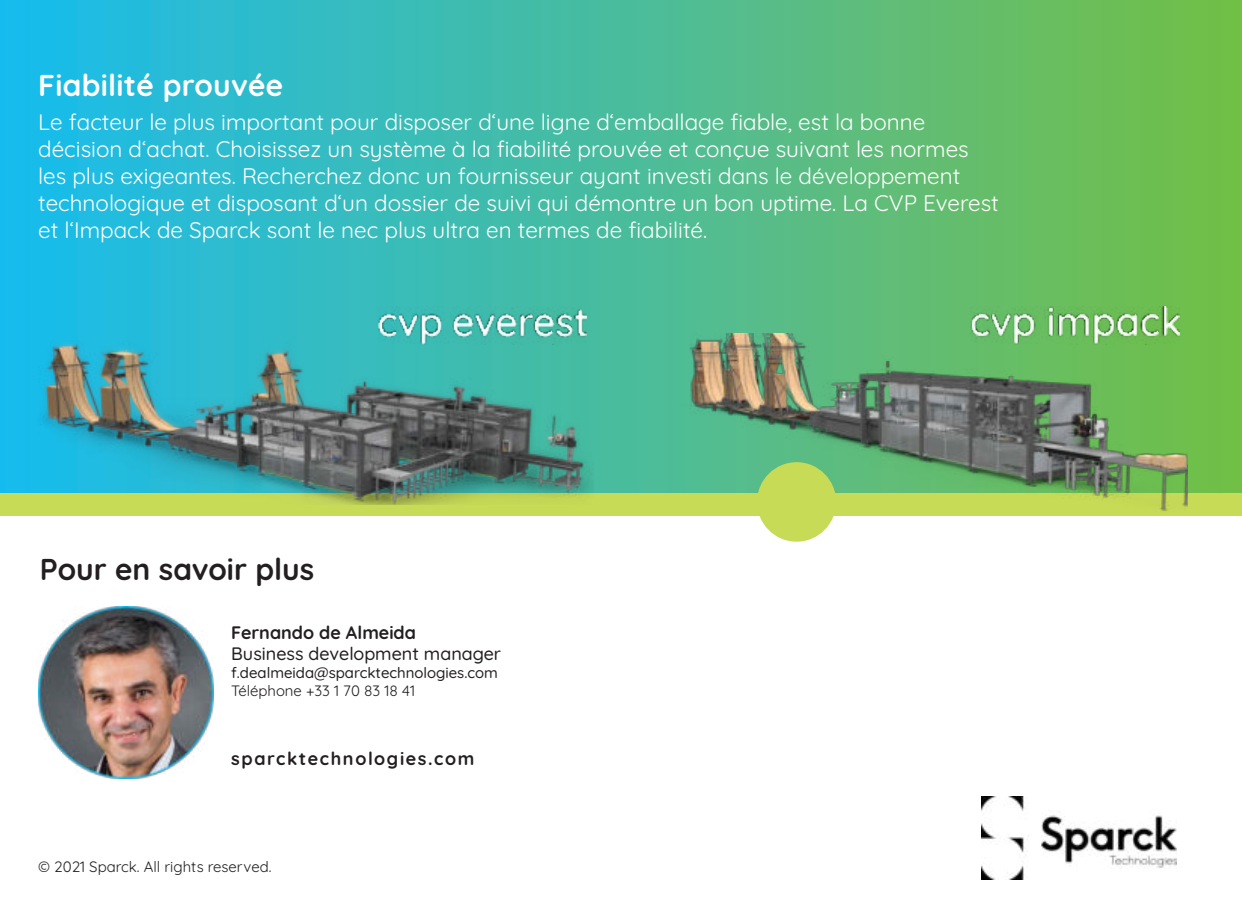
<style>
.page{position:relative;width:1242px;height:918px;background:#fff}
.page>*{position:absolute;margin:0;border:0;box-sizing:border-box;transform-origin:0 0}
.t1{font:700 30px "Quicksand";color:#231f20}
.t2{font:700 30px "Quicksand";letter-spacing:.01em;color:#fff}
.t3{font:300 22.5px/27px "Quicksand";color:#fff}
.t4{font:300 18px "Quicksand";color:#231f20}
.t5{font:700 18px "Quicksand";letter-spacing:.085em;color:#231f20}
.t6{font:700 18px "Quicksand";color:#231f20}
.t7{font:300 15px/18px "Quicksand";color:#231f20}
</style>
<div class="page">
<div style="left:0;top:0;width:1242px;height:509px;background:linear-gradient(to right,#1bbbef,#77be47)"></div>
<div style="left:0;top:493px;width:1242px;height:22px;background:#c8db57"></div>
<div style="left:757px;top:462px;width:79px;height:80px;background:#c8db57;border-radius:50%"></div>
<img style="left:3px;top:317px;width:591px;height:187px">
<img style="left:665px;top:333px;width:523px;height:197px">
<img style="left:38px;top:607px;width:175px;height:171px">
<img style="left:981px;top:796px;width:195px;height:84px">
<img style="left:379px;top:306px;width:208px;height:38px">
<img style="left:971px;top:306px;width:208px;height:38px">
<h1 class="t2" style="left:38px;top:72px;width:246px">Fiabilité prouvée</h1>
<p class="t3" style="left:38px;top:107px;width:962px">Le facteur le plus important pour disposer d‘une ligne d‘emballage fiable, est la bonne décision d‘achat. Choisissez un système à la fiabilité prouvée et conçue suivant les normes les plus exigeantes. Recherchez donc un fournisseur ayant investi dans le développement technologique et disposant d‘un dossier de suivi qui démontre un bon uptime. La CVP Everest et l‘Impack de Sparck sont le nec plus ultra en termes de fiabilité.</p>
<h1 class="t1" style="left:40px;top:556px;width:276px">Pour en savoir plus</h1>
<p class="t6" style="left:231px;top:624px;width:186px">Fernando de Almeida</p>
<p class="t4" style="left:231px;top:640px;width:271px">Business development manager</p>
<p class="t7" style="left:231px;top:662px;width:268px">f.dealmeida@sparcktechnologies.com<br>Téléphone +33 1 70 83 18 41</p>
<p class="t5" style="left:231px;top:751px;width:245px">sparcktechnologies.com</p>
<p class="t7" style="left:38px;top:857px;width:235px">© 2021 Sparck. All rights reserved.</p>
</div>
